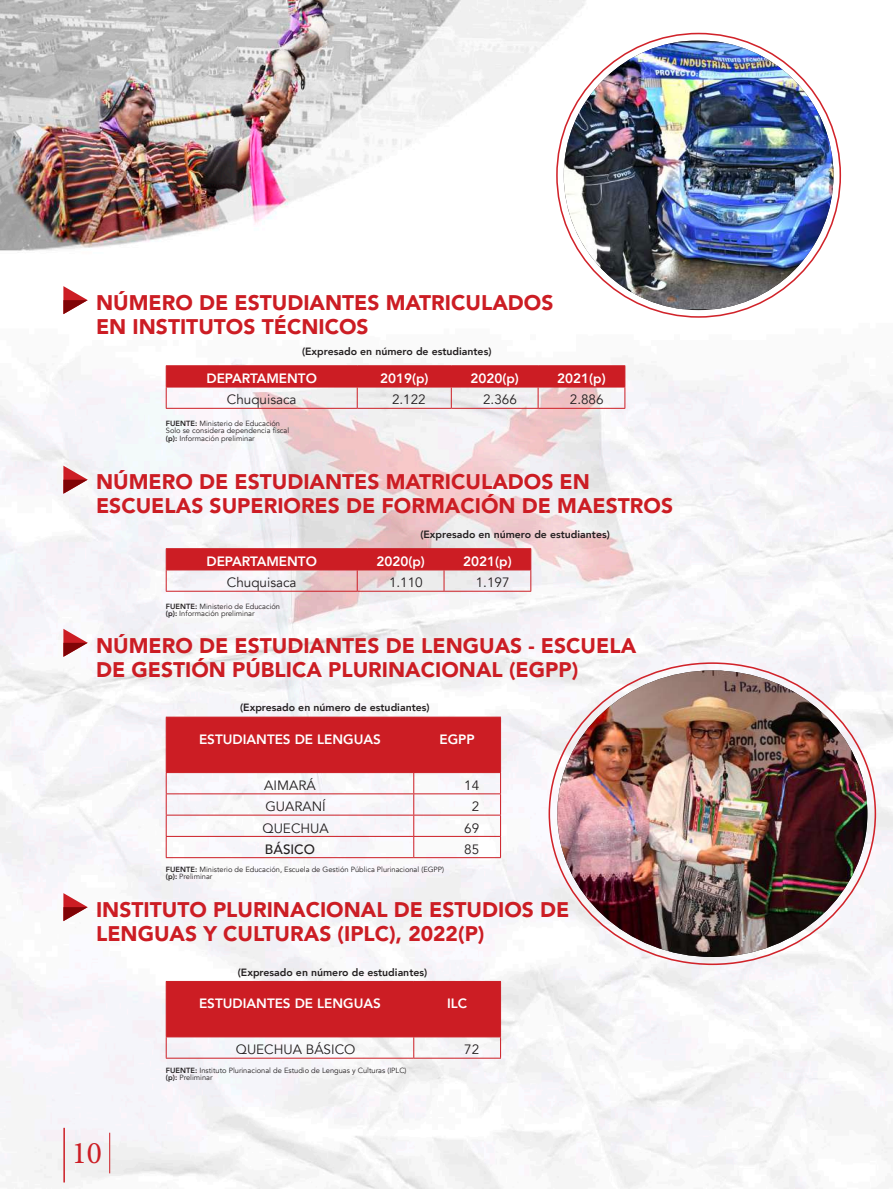
<style>
.page{position:relative;width:893px;height:1191px;background:#fff}
.page>*{position:absolute;margin:0;border:0;box-sizing:border-box;transform-origin:0 0}
.t1{font:31.5px "Minion Pro";color:#cc1d24}
.t2{font:900 21px/24px "Avenir LT Std";color:#cc1d24}
.t3{font:800 13.5px "Avenir";color:#fff}
.t4{font:13.5px "Avenir";color:#231f20}
.t5{font:500 13.5px "Avenir";color:#231f20}
.t6{font:800 10.5px "Avenir";color:#231f20}
.t7{font:7.5px/7.5px "Avenir";color:#231f20}
.s1{font-weight:800}
</style>
<div class="page">
<img style="left:0;top:0;width:893px;height:1188px">
<hr style="left:109px;top:1132px;width:1px;height:41px;background:#cc1d24">
<hr style="left:63px;top:1127px;width:2px;height:55px;background:#cc1d24">
<img style="left:564px;top:41px;width:269px;height:268px">
<img style="left:557px;top:670px;width:310px;height:287px">
<svg style="left:63px;top:286px;width:25px;height:28px"></svg>
<svg style="left:63px;top:465px;width:25px;height:29px"></svg>
<svg style="left:63px;top:629px;width:25px;height:28px"></svg>
<svg style="left:63px;top:893px;width:25px;height:28px"></svg>
<hr style="left:166px;top:365px;width:191px;height:1px;background:#cc1d24">
<hr style="left:357px;top:365px;width:94px;height:1px;background:#cc1d24">
<hr style="left:451px;top:365px;width:87px;height:1px;background:#cc1d24">
<hr style="left:538px;top:365px;width:87px;height:1px;background:#cc1d24">
<svg style="left:166px;top:366px;width:459px;height:42px"></svg>
<hr style="left:166px;top:408px;width:191px;height:1px;background:#cc1d24">
<hr style="left:357px;top:408px;width:94px;height:1px;background:#cc1d24">
<hr style="left:451px;top:408px;width:87px;height:1px;background:#cc1d24">
<hr style="left:538px;top:408px;width:87px;height:1px;background:#cc1d24">
<svg style="left:166px;top:548px;width:365px;height:43px"></svg>
<hr style="left:166px;top:591px;width:191px;height:1px;background:#cc1d24">
<hr style="left:357px;top:591px;width:87px;height:1px;background:#cc1d24">
<hr style="left:444px;top:591px;width:87px;height:1px;background:#cc1d24">
<hr style="left:166px;top:716px;width:248px;height:1px;background:#cc1d24">
<hr style="left:414px;top:716px;width:87px;height:1px;background:#cc1d24">
<svg style="left:166px;top:717px;width:335px;height:140px"></svg>
<hr style="left:166px;top:857px;width:248px;height:1px;background:#cc1d24">
<hr style="left:414px;top:857px;width:87px;height:1px;background:#cc1d24">
<svg style="left:166px;top:981px;width:335px;height:76px"></svg>
<hr style="left:166px;top:1057px;width:248px;height:1px;background:#cc1d24">
<hr style="left:414px;top:1057px;width:87px;height:1px;background:#cc1d24">
<h2 class="t2" style="left:96px;top:290px;width:459px">NÚMERO DE ESTUDIANTES MATRICULADOS<br>EN INSTITUTOS TÉCNICOS</h2>
<h3 class="t6" style="left:302px;top:344px;width:191px">(Expresado en número de estudiantes)</h3>
<h3 class="t3" style="left:206px;top:370px;width:112px">DEPARTAMENTO</h3>
<h3 class="t3" style="left:380px;top:370px;width:50px">2019(p)</h3>
<h3 class="t3" style="left:470px;top:370px;width:50px">2020(p)</h3>
<h3 class="t3" style="left:557px;top:370px;width:50px">2021(p)</h3>
<h3 class="t4" style="left:227px;top:391px;width:71px">Chuquisaca</h3>
<h3 class="t4" style="left:392px;top:391px;width:35px">2.122</h3>
<h3 class="t4" style="left:483px;top:391px;width:35px">2.366</h3>
<h3 class="t4" style="left:570px;top:391px;width:35px">2.886</h3>
<p class="t7" style="left:166px;top:419px;width:125px"><span class="s1">FUENTE:</span> Ministerio de Educación<br>Solo se considera dependencia fiscal <span class="s1">(p):</span> Información preliminar</p>
<h2 class="t2" style="left:96px;top:470px;width:578px">NÚMERO DE ESTUDIANTES MATRICULADOS EN<br>ESCUELAS SUPERIORES DE FORMACIÓN DE MAESTROS</h2>
<h3 class="t6" style="left:420px;top:527px;width:191px">(Expresado en número de estudiantes)</h3>
<h3 class="t3" style="left:206px;top:552px;width:112px">DEPARTAMENTO</h3>
<h3 class="t3" style="left:376px;top:552px;width:50px">2020(p)</h3>
<h3 class="t3" style="left:463px;top:552px;width:50px">2021(p)</h3>
<h3 class="t4" style="left:227px;top:574px;width:71px">Chuquisaca</h3>
<h3 class="t4" style="left:389px;top:574px;width:35px">1.110</h3>
<h3 class="t4" style="left:476px;top:574px;width:35px">1.197</h3>
<p class="t7" style="left:166px;top:602px;width:116px"><span class="s1">FUENTE:</span> Ministerio de Educación <span class="s1">(p):</span> Información preliminar</p>
<h2 class="t2" style="left:96px;top:633px;width:542px">NÚMERO DE ESTUDIANTES DE LENGUAS - ESCUELA<br>DE GESTIÓN PÚBLICA PLURINACIONAL (EGPP)</h2>
<h3 class="t6" style="left:240px;top:701px;width:191px">(Expresado en número de estudiantes)</h3>
<h3 class="t3" style="left:199px;top:730px;width:183px">ESTUDIANTES DE LENGUAS</h3>
<h3 class="t3" style="left:440px;top:730px;width:37px">EGPP</h3>
<h3 class="t4" style="left:264px;top:776px;width:53px">AIMARÁ</h3>
<h3 class="t4" style="left:464px;top:776px;width:17px">14</h3>
<h3 class="t4" style="left:265px;top:797px;width:62px">GUARANÍ</h3>
<h3 class="t4" style="left:472px;top:797px;width:9px">2</h3>
<h3 class="t4" style="left:262px;top:819px;width:68px">QUECHUA</h3>
<h3 class="t4" style="left:464px;top:819px;width:17px">69</h3>
<h3 class="t5" style="left:265px;top:840px;width:52px">BÁSICO</h3>
<h3 class="t4" style="left:464px;top:840px;width:17px">85</h3>
<p class="t7" style="left:166px;top:865px;width:280px"><span class="s1">FUENTE:</span> Ministerio de Educación, Escuela de Gestión Pública Plurinacional (EGPP) <span class="s1">(p):</span> Preliminar</p>
<h2 class="t2" style="left:96px;top:897px;width:475px">INSTITUTO PLURINACIONAL DE ESTUDIOS DE<br>LENGUAS Y CULTURAS (IPLC), 2022(P)</h2>
<h3 class="t6" style="left:238px;top:965px;width:191px">(Expresado en número de estudiantes)</h3>
<h3 class="t3" style="left:199px;top:994px;width:183px">ESTUDIANTES DE LENGUAS</h3>
<h3 class="t3" style="left:447px;top:994px;width:22px">ILC</h3>
<h3 class="t4" style="left:236px;top:1040px;width:121px">QUECHUA BÁSICO</h3>
<h3 class="t4" style="left:464px;top:1040px;width:17px">72</h3>
<h1 class="t1" style="left:72px;top:1131px;width:32px">10</h1>
<p class="t7" style="left:166px;top:1066px;width:242px"><span class="s1">FUENTE:</span> Instituto Plurinacional de Estudio de Lenguas y Culturas (IPLC) <span class="s1">(p):</span> Preliminar</p>
</div>
